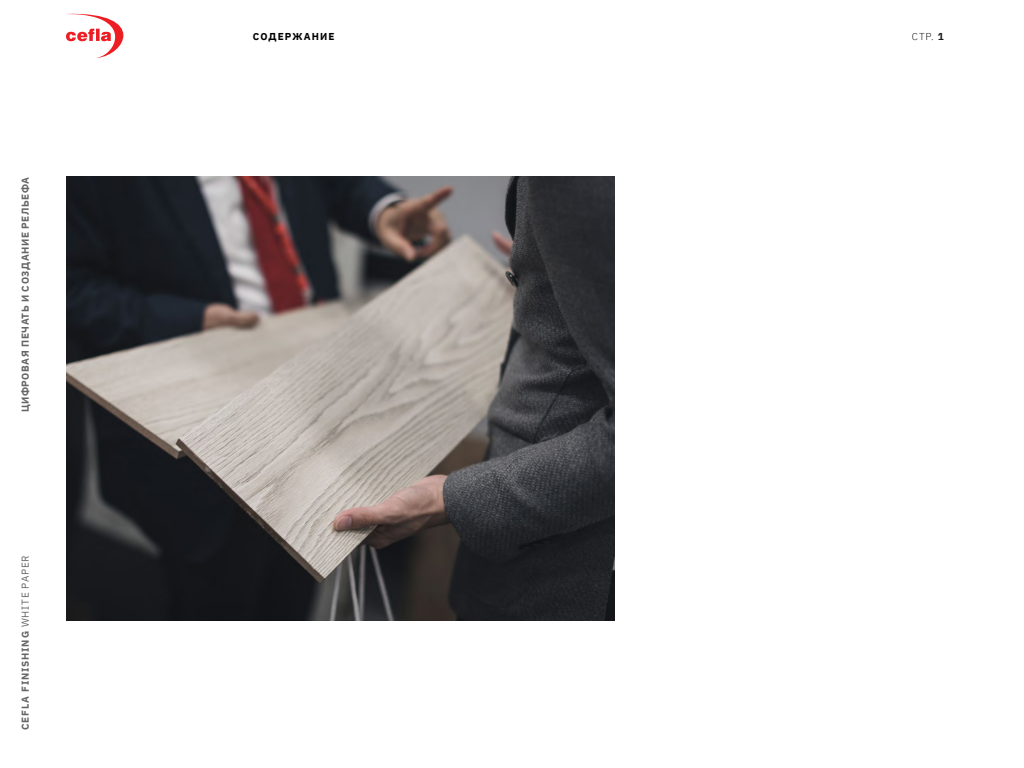
<style>
.page{position:relative;width:1024px;height:768px;background:#fff}
.page>*{position:absolute;margin:0;border:0;box-sizing:border-box;transform-origin:0 0}
.t1{font:700 10px "IBM Plex Sans";letter-spacing:.06em;color:#666}
.t2{font:700 10px "IBM Plex Sans";letter-spacing:.085em;color:#666}
.t3{font:700 10px "IBM Plex Sans";letter-spacing:.105em;color:#000}
.t4{font:300 10px "IBM Plex Sans";color:#1a1a1a}
.s1{font-weight:400}
.s2{font-weight:700}
</style>
<div class="page">
<svg style="left:66px;top:13px;width:58px;height:45px"></svg>
<img style="left:66px;top:177px;width:548px;height:444px">
<p class="t1" style="left:17px;top:412px;width:237px;rotate:-90deg">ЦИФРОВАЯ ПЕЧАТЬ И СОЗДАНИЕ РЕЛЬЕФА</p>
<p class="t2" style="left:17px;top:730px;width:176px;rotate:-90deg">CEFLA FINISHING <span class="s1">WHITE PAPER</span></p>
<p class="t3" style="left:253px;top:28px;width:83px">СОДЕРЖАНИЕ</p>
<p class="t4" style="left:912px;top:29px;width:33px">CTP. <span class="s2">1</span></p>
</div>
